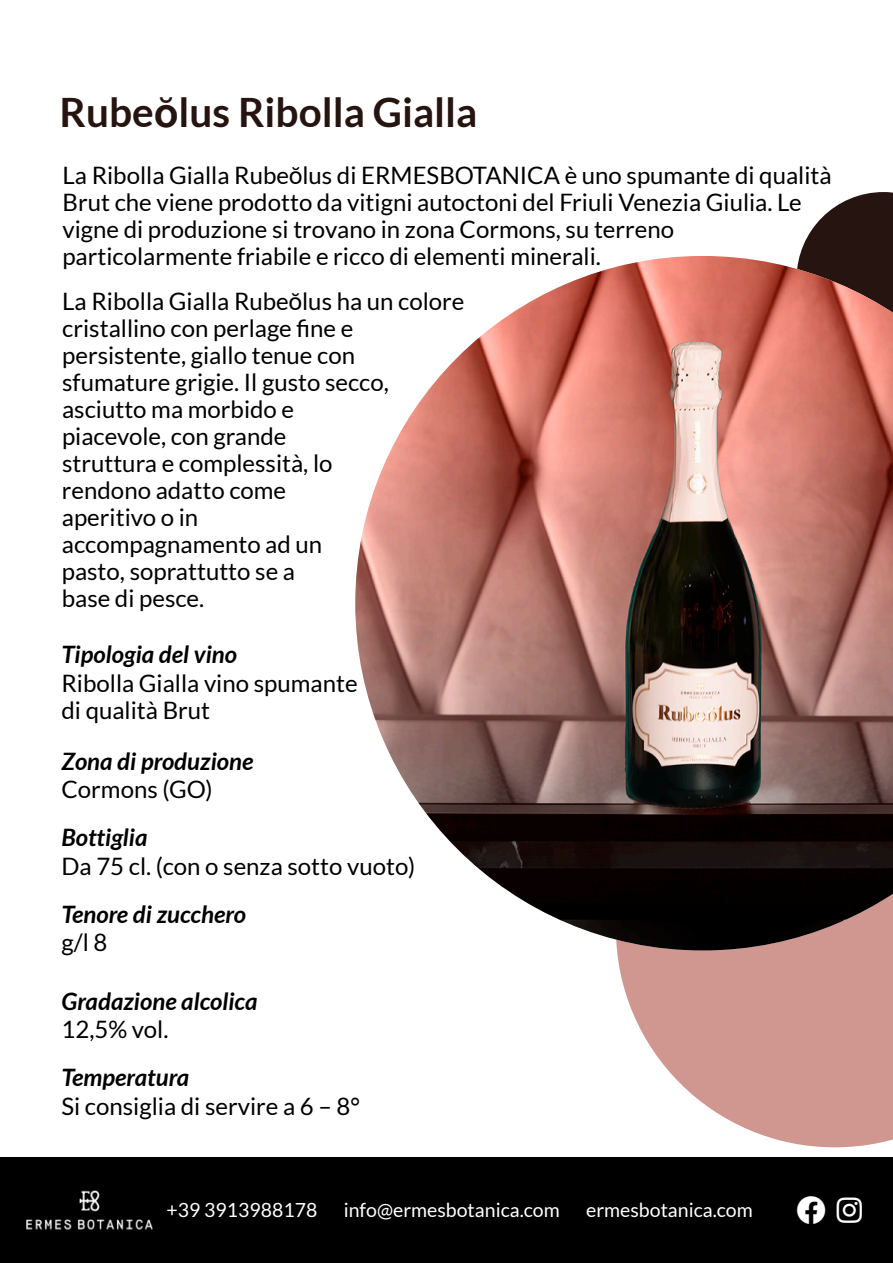
<style>
.page{position:relative;width:893px;height:1263px;background:#fff}
.page>*{position:absolute;margin:0;border:0;box-sizing:border-box;transform-origin:0 0}
.t1{font:700 40.5px "Lato";color:#261410}
.t2{font:24px/27px "Lato";color:#000}
.t3{font:italic 700 24px "Lato";color:#000}
.t4{font:19.5px "Lato";color:#fff}
.s1{font-family:"Arial"}
</style>
<div class="page">
<svg style="left:799px;top:192px;width:94px;height:64px"></svg>
<svg style="left:617px;top:950px;width:276px;height:197px;fill:#cf978f"></svg>
<img style="left:355px;top:256px;width:538px;height:694px">
<div style="left:0;top:1157px;width:893px;height:106px;background:#000"></div>
<img style="left:26px;top:1190px;width:126px;height:40px">
<h1 class="t1" style="left:59px;top:94px;width:419px">Rube<span class="s1">ŏ</span>lus Ribolla Gialla</h1>
<p class="t2" style="left:62px;top:163px;width:770px">La Ribolla Gialla Rube<span class="s1">ŏ</span>lus di ERMESBOTANICA è uno spumante di qualità Brut che viene prodotto da vitigni autoctoni del Friuli Venezia Giulia. Le vigne di produzione si trovano in zona Cormons, su terreno particolarmente friabile e ricco di elementi minerali.</p>
<p class="t2" style="left:62px;top:289px;width:404px">La Ribolla Gialla Rube<span class="s1">ŏ</span>lus ha un colore cristallino con perlage fine e persistente, giallo tenue con sfumature grigie. Il gusto secco, asciutto ma morbido e<br>piacevole, con grande<br>struttura e complessità, lo<br>rendono adatto come<br>aperitivo o in<br>accompagnamento ad un<br>pasto, soprattutto se a<br>base di pesce.</p>
<p class="t3" style="left:61px;top:644px;width:177px">Tipologia del vino</p>
<p class="t2" style="left:61px;top:671px;width:297px">Ribolla Gialla vino spumante di qualità Brut</p>
<p class="t3" style="left:61px;top:750px;width:193px">Zona di produzione</p>
<p class="t2" style="left:61px;top:777px;width:153px">Cormons (GO)</p>
<p class="t3" style="left:61px;top:827px;width:88px">Bottiglia</p>
<p class="t2" style="left:61px;top:854px;width:355px">Da 75 cl. (con o senza sotto vuoto)</p>
<p class="t3" style="left:61px;top:903px;width:186px">Tenore di zucchero</p>
<p class="t2" style="left:61px;top:930px;width:47px">g/l 8</p>
<p class="t3" style="left:61px;top:990px;width:197px">Gradazione alcolica</p>
<p class="t2" style="left:61px;top:1017px;width:108px">12,5% vol.</p>
<p class="t3" style="left:61px;top:1067px;width:129px">Temperatura</p>
<p class="t2" style="left:61px;top:1094px;width:300px">Si consiglia di servire a 6 – 8°</p>
<p class="t4" style="left:167px;top:1201px;width:152px">+39 3913988178</p>
<p class="t4" style="left:344px;top:1201px;width:217px">info@ermesbotanica.com</p>
<p class="t4" style="left:586px;top:1201px;width:168px">ermesbotanica.com</p>
</div>
